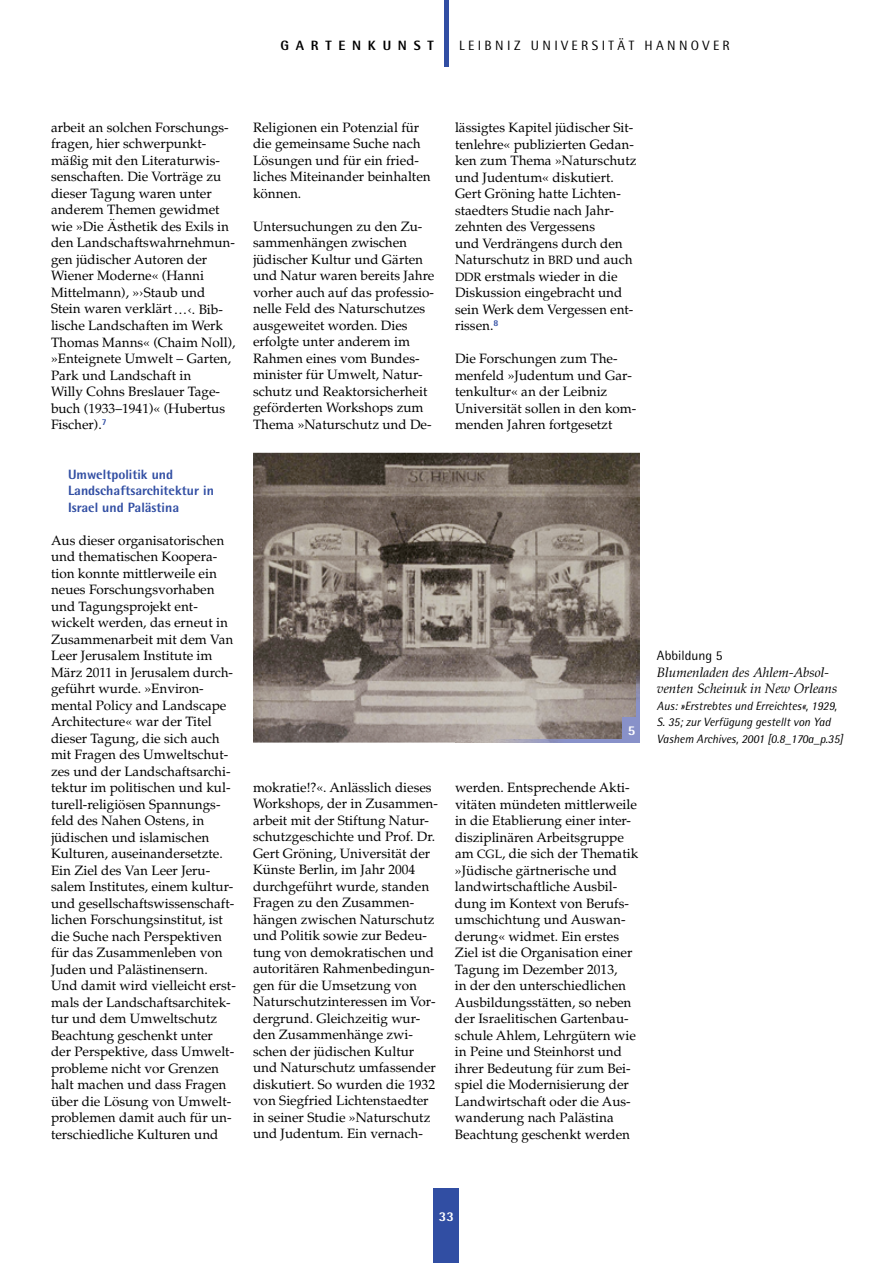
<style>
.page{position:relative;width:893px;height:1263px;background:#fff}
.page>*{position:absolute;margin:0;border:0;box-sizing:border-box;transform-origin:0 0}
.t1{font:13.5px/16.5px "Palatino";color:#000}
.t2{font:800 13.5px/16.5px "Rotis Semi Sans";color:#314ea3}
.t3{font:italic 13.5px/16.5px "Palatino";color:#000}
.t4{font:13.5px "Rotis Semi Sans";letter-spacing:.25em;color:#000}
.t5{font:800 13.5px "Rotis Semi Sans";letter-spacing:.5em;color:#000}
.t6{font:13.5px "Rotis Semi Sans";color:#000}
.t7{font:800 13.5px "Rotis Semi Sans";color:#fff}
.t8{font:italic 12px/16.5px "Rotis Semi Sans";color:#000}
.s1{font-size:12px}
</style>
<div class="page">
<div style="left:444px;top:0;width:5px;height:66px;background:#314ea3"></div>
<div style="left:434px;top:1188px;width:25px;height:75px;background:#314ea3"></div>
<img style="left:253px;top:453px;width:387px;height:289px">
<img style="left:637px;top:651px;width:3px;height:66px">
<img style="left:455px;top:740px;width:168px;height:2px">
<div style="left:623px;top:717px;width:17px;height:25px;background:#8891c9"></div>
<p class="t5" style="left:281px;top:36px;width:155px">GARTENKUNST</p>
<p class="t4" style="left:459px;top:37px;width:272px">LEIBNIZ UNIVERSITÄT HANNOVER</p>
<p class="t1" style="left:51px;top:119px;width:186px">arbeit an solchen Forschungs&shy;fragen, hier schwerpunkt&shy;mäßig mit den Literaturwis&shy;senschaften. Die Vorträge zu dieser Tagung waren unter anderem Themen gewidmet wie »Die Ästhetik des Exils in den Landschaftswahrnehmun&shy;gen jüdischer Autoren der<br>Wiener Moderne« (Hanni<br>Mittelmann), »›Staub und<br>Stein waren verklärt…‹. Bib&shy;lische Landschaften im Werk<br>Thomas Manns« (Chaim Noll), »Enteignete Umwelt – Garten,<br>Park und Landschaft in<br>Willy Cohns Breslauer Tage&shy;buch (1933–1941)« (Hubertus<br>Fischer).<sup>7</sup></p>
<p class="t2" style="left:68px;top:465px;width:147px">Umweltpolitik und<br>Land schafts architektur in<br>Israel und Palästina</p>
<p class="t1" style="left:51px;top:532px;width:186px">Aus dieser organisatorischen und thematischen Koopera&shy;tion konnte mittlerweile ein neues Forschungsvorhaben und Tagungsprojekt ent&shy;wickelt werden, das erneut in<br>Zusammenarbeit mit dem Van<br>Leer Jerusalem Institute im<br>März 2011 in Jerusalem durch&shy;geführt wurde. »Environ&shy;mental Policy and Landscape<br>Architecture« war der Titel dieser Tagung, die sich auch mit Fragen des Umweltschut&shy;zes und der Landschaftsarchi&shy;tektur im politischen und kul&shy;turell-religiösen Spannungs&shy;feld des Nahen Ostens, in<br>jüdi schen und islamischen<br>Kulturen, auseinandersetzte.<br>Ein Ziel des Van Leer Jeru&shy;salem Institutes, einem kultur&shy;und gesellschaftswissenschaft&shy;lichen Forschungsinstitut, ist die Suche nach Perspektiven für das Zusammenleben von<br>Juden und Palästinensern.<br>Und damit wird vielleicht erst&shy;mals der Landschaftsarchitek&shy;tur und dem Umweltschutz<br>Beachtung geschenkt unter der Perspektive, dass Umwelt&shy;probleme nicht vor Grenzen halt machen und dass Fragen über die Lösung von Umwelt&shy;problemen damit auch für un&shy;terschiedliche Kulturen und</p>
<p class="t1" style="left:253px;top:119px;width:179px">Religionen ein Potenzial für die gemeinsame Suche nach<br>Lösungen und für ein fried&shy;liches Miteinander beinhalten können.</p>
<p class="t1" style="left:253px;top:218px;width:183px">Untersuchungen zu den Zu&shy;sammenhängen zwischen jüdischer Kultur und Gärten und Natur waren bereits Jahre vorher auch auf das professio&shy;nelle Feld des Naturschutzes ausgeweitet worden. Dies erfolgte unter anderem im<br>Rahmen eines vom Bundes&shy;minister für Umwelt, Natur&shy;schutz und Reaktorsicherheit geförderten Workshops zum<br>Thema »Naturschutz und De-</p>
<p class="t1" style="left:253px;top:779px;width:186px">mokratie!?«. Anlässlich dieses<br>Workshops, der in Zusammen&shy;arbeit mit der Stiftung Natur&shy;schutzgeschichte und Prof. Dr.<br>Gert Gröning, Universität der<br>Künste Berlin, im Jahr 2004 durchgeführt wurde, standen<br>Fragen zu den Zusammen&shy;hängen zwischen Naturschutz und Politik sowie zur Bedeu&shy;tung von demokratischen und autoritären Rahmenbedingun&shy;gen für die Umsetzung von<br>Naturschutzinteressen im Vor&shy;dergrund. Gleichzeitig wur&shy;den Zusammenhänge zwi&shy;schen der jüdischen Kultur und Naturschutz umfassender diskutiert. So wurden die 1932 von Siegfried Lichtenstaedter in seiner Studie »Naturschutz und Judentum. Ein vernach-</p>
<p class="t1" style="left:455px;top:119px;width:183px">lässigtes Kapitel jüdischer Sit&shy;tenlehre« publizierten Gedan&shy;ken zum Thema »Naturschutz und Judentum« diskutiert.<br>Gert Gröning hatte Lichten&shy;staedters Studie nach Jahr&shy;zehnten des Vergessens<br>und Verdrängens durch den<br>Naturschutz in <span class="s1">BRD</span> und auch<br><span class="s1">DDR</span> erstmals wieder in die<br>Dis kussion eingebracht und sein Werk dem Vergessen ent&shy;rissen.<sup>8</sup></p>
<p class="t1" style="left:455px;top:350px;width:183px">Die Forschungen zum The&shy;menfeld »Judentum und Gar&shy;tenkultur« an der Leibniz<br>Universität sollen in den kom&shy;menden Jahren fortgesetzt</p>
<p class="t7" style="left:628px;top:722px;width:9px">5</p>
<p class="t1" style="left:455px;top:779px;width:185px">werden. Entsprechende Akti&shy;vitäten mündeten mittlerweile in die Etablierung einer inter&shy;disziplinären Arbeitsgruppe am <span class="s1">CGL</span>, die sich der Thematik »Jüdische gärtnerische und landwirtschaftliche Ausbil&shy;dung im Kontext von Berufs&shy;umschichtung und Auswan&shy;derung« widmet. Ein erstes<br>Ziel ist die Organisation einer<br>Tagung im Dezember 2013,<br>in der den unterschiedlichen<br>Ausbildungsstätten, so neben der Israelitischen Gartenbau&shy;schule Ahlem, Lehrgütern wie in Peine und Steinhorst und ihrer Bedeutung für zum Bei&shy;spiel die Modernisierung der<br>Landwirtschaft oder die Aus&shy;wanderung nach Palästina<br>Beachtung geschenkt werden</p>
<p class="t6" style="left:657px;top:647px;width:67px">Abbildung 5</p>
<p class="t3" style="left:657px;top:664px;width:182px">Blumenladen des Ahlem-Absol&shy;venten Scheinuk in New Orleans</p>
<p class="t8" style="left:657px;top:697px;width:188px">Aus: »Erstrebtes und Erreichtes«, 1929,<br>S. 35; zur Verfügung gestellt von Yad<br>Vashem Archives, 2001 [0.8_170a_p.35]</p>
<p class="t7" style="left:439px;top:1208px;width:17px">33</p>
</div>
